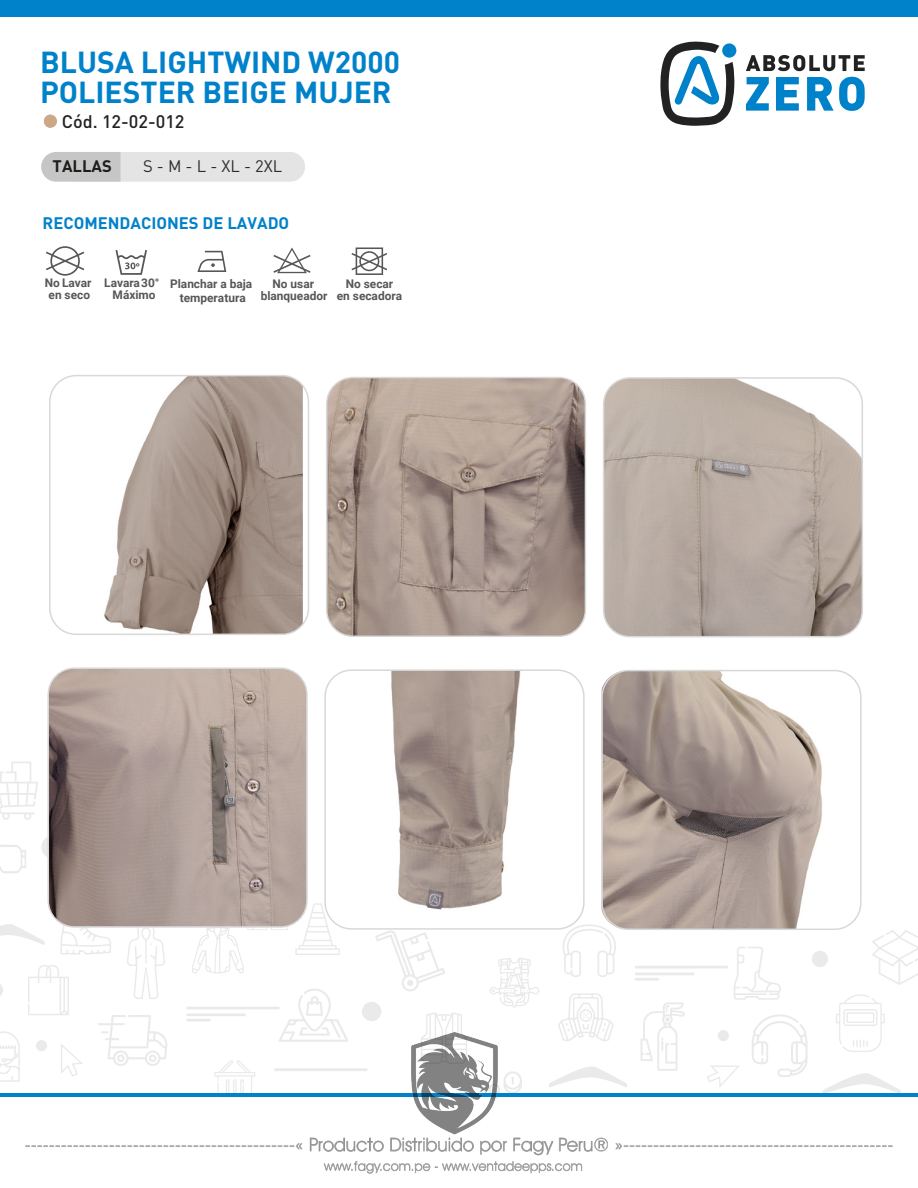
<style>
.page{position:relative;width:918px;height:1188px;background:#fff}
.page>*{position:absolute;margin:0;border:0;box-sizing:border-box;transform-origin:0 0}
.t1{font:700 30px/30px "DIN Pro";color:#0082cb}
.t2{font:500 18px "DIN Pro";color:#222}
.t3{font:700 16.5px "DIN Pro";color:#0082cb}
.t4{font:16.5px "DIN Pro";color:#2d2d2d}
.t5{font:700 16.5px "DIN Pro";color:#1d1d1b}
.t6{font:700 11.85px/11.9px "Roboto";color:#575756;text-align:center}
</style>
<div class="page">
<svg style="left:28px;top:965px;width:41px;height:50px"></svg>
<svg style="left:111px;top:1015px;width:40px;height:6px"></svg>
<svg style="left:0;top:1031px;width:20px;height:51px"></svg>
<svg style="left:0;top:762px;width:38px;height:58px"></svg>
<svg style="left:872px;top:930px;width:46px;height:55px"></svg>
<svg style="left:289px;top:989px;width:49px;height:32px"></svg>
<svg style="left:60px;top:927px;width:51px;height:27px"></svg>
<svg style="left:490px;top:958px;width:49px;height:50px"></svg>
<svg style="left:734px;top:947px;width:47px;height:53px"></svg>
<svg style="left:563px;top:924px;width:53px;height:53px"></svg>
<svg style="left:643px;top:1002px;width:42px;height:19px"></svg>
<svg style="left:0;top:845px;width:26px;height:28px"></svg>
<svg style="left:561px;top:993px;width:49px;height:28px"></svg>
<svg style="left:426px;top:1013px;width:36px;height:8px"></svg>
<svg style="left:127px;top:928px;width:38px;height:71px"></svg>
<svg style="left:836px;top:994px;width:49px;height:27px"></svg>
<svg style="left:375px;top:931px;width:70px;height:60px"></svg>
<svg style="left:192px;top:903px;width:148px;height:70px"></svg>
<svg style="left:762px;top:1014px;width:35px;height:7px"></svg>
<svg style="left:0;top:924px;width:45px;height:21px"></svg>
<svg style="left:894px;top:1087px;width:7px;height:7px"></svg>
<div style="left:41px;top:836px;width:22px;height:22px;background:#eaeaea;border-radius:50%"></div>
<div style="left:812px;top:951px;width:16px;height:16px;background:#eaeaea;border-radius:50%"></div>
<svg style="left:0;top:984px;width:3px;height:12px"></svg>
<div style="left:362px;top:1002px;width:19px;height:19px;background:#eaeaea;border-radius:50%"></div>
<hr style="left:186px;top:1007px;width:94px;height:2px;background:#eaeaea">
<hr style="left:186px;top:1013px;width:60px;height:3px;background:#eaeaea">
<hr style="left:186px;top:1019px;width:25px;height:3px;background:#eaeaea">
<hr style="left:635px;top:966px;width:93px;height:3px;background:#eaeaea">
<hr style="left:635px;top:973px;width:59px;height:2px;background:#eaeaea">
<hr style="left:635px;top:978px;width:24px;height:3px;background:#eaeaea">
<div style="left:0;top:0;width:918px;height:16px;background:#0082cb"></div>
<hr style="left:0;top:1094px;width:918px;height:3px;background:#0082cb">
<svg style="left:746px;top:77px;width:23px;height:34px"></svg>
<svg style="left:776px;top:77px;width:23px;height:34px"></svg>
<svg style="left:807px;top:77px;width:58px;height:34px"></svg>
<svg style="left:660px;top:41px;width:75px;height:85px"></svg>
<div style="left:722px;top:43px;width:14px;height:15px;background:#0082cb;border-radius:50%"></div>
<svg style="left:746px;top:55px;width:119px;height:16px"></svg>
<svg style="left:41px;top:152px;width:264px;height:30px;background:#dddcdc"></svg>
<div style="left:44px;top:115px;width:13px;height:13px;background:#cca886;border-radius:50%"></div>
<svg style="left:44px;top:115px;width:6px;height:13px"></svg>
<svg style="left:116px;top:250px;width:31px;height:25px"></svg>
<svg style="left:46px;top:246px;width:38px;height:30px"></svg>
<svg style="left:273px;top:247px;width:38px;height:26px"></svg>
<svg style="left:351px;top:247px;width:36px;height:28px"></svg>
<svg style="left:197px;top:251px;width:29px;height:21px"></svg>
<img style="left:52px;top:376px;width:251px;height:258px">
<div style="left:49px;top:375px;width:260px;height:260px;border:2px solid #d8d8d8;border-radius:26px"></div>
<img style="left:327px;top:378px;width:258px;height:258px">
<div style="left:326px;top:377px;width:260px;height:260px;border:2px solid #d8d8d8;border-radius:26px"></div>
<img style="left:604px;top:380px;width:258px;height:257px">
<div style="left:603px;top:377px;width:260px;height:260px;border:2px solid #d8d8d8;border-radius:26px"></div>
<img style="left:50px;top:670px;width:257px;height:257px">
<div style="left:47px;top:667px;width:261px;height:261px;border:2px solid #d8d8d8;border-radius:26px"></div>
<img style="left:325px;top:672px;width:258px;height:257px">
<div style="left:324px;top:669px;width:261px;height:261px;border:2px solid #d8d8d8;border-radius:26px"></div>
<img style="left:602px;top:671px;width:257px;height:258px">
<div style="left:601px;top:670px;width:261px;height:260px;border:2px solid #d8d8d8;border-radius:26px"></div>
<img style="left:24px;top:1021px;width:870px;height:153px">
<h1 class="t1" style="left:40px;top:44px;width:362px">BLUSA LIGHTWIND W2000<br>POLIESTER BEIGE MUJER</h1>
<h2 class="t2" style="left:62px;top:107px;width:124px">Cód. 12-02-012</h2>
<h3 class="t5" style="left:53px;top:152px;width:61px">TALLAS</h3>
<h3 class="t4" style="left:143px;top:153px;width:141px">S - M - L - XL - 2XL</h3>
<h3 class="t3" style="left:43px;top:210px;width:248px">RECOMENDACIONES DE LAVADO</h3>
<p class="t6" style="left:170px;top:276px;width:84px;line-height:14.2px">Planchar a baja temperatura</p>
<p class="t6" style="left:104px;top:277px;width:57px">Lavara 30°<br>Máximo</p>
<p class="t6" style="left:45px;top:277px;width:48px">No Lavar en seco</p>
<p class="t6" style="left:261px;top:277px;width:68px">No usar blanqueador</p>
<p class="t6" style="left:337px;top:277px;width:67px">No secar<br>en secadora</p>
</div>
